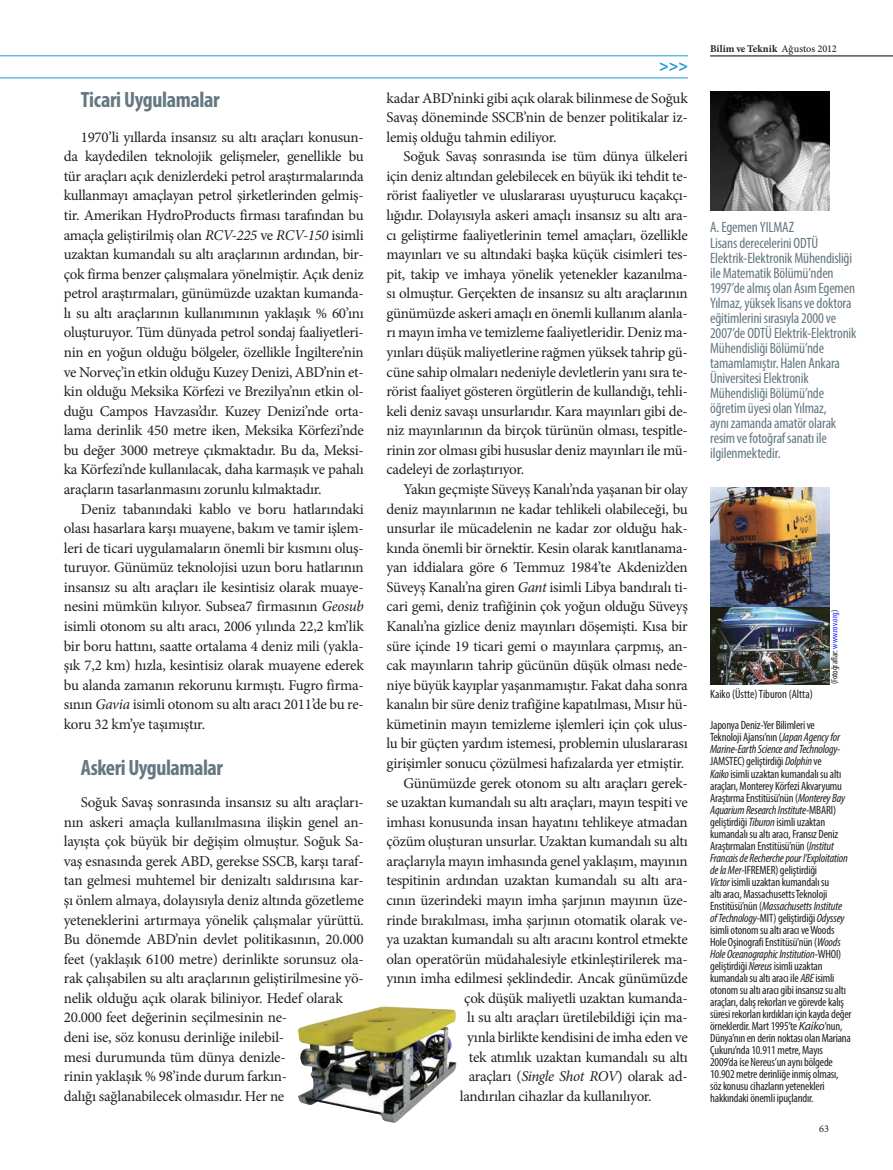
<style>
.page{position:relative;width:893px;height:1170px;background:#fff}
.page>*{position:absolute;margin:0;border:0;box-sizing:border-box;transform-origin:0 0}
.t1{font:700 condensed 22.2px "Myriad Pro";letter-spacing:-.02em;color:#647882}
.t2{font:700 16.2px "Myriad Pro";color:#1d99d6}
.t3{font:15px/19.5px "Minion Pro";letter-spacing:-.02em;color:#231f20;text-align:justify}
.t4{font:condensed 15px/15px "Myriad Pro";letter-spacing:-.015em;color:#647882}
.t5{font:condensed 12px/12px "Myriad Pro";letter-spacing:-.015em;color:#231f20}
.t6{font:700 10.35px "Minion Pro";letter-spacing:.005em;color:#231f20}
.t7{font:10.35px "Minion Pro";color:#231f20}
.t8{font:condensed 9px "Myriad Pro";color:#231f20}
.s1{font-style:italic}
.s2{font-weight:500}
.s3{color:#1922fb}
.s4{font-style:italic;font-stretch:normal}
</style>
<div class="page">
<hr style="left:0;top:78px;width:688px;height:1px;background:#1d99d6">
<hr style="left:0;top:56px;width:688px;height:1px;background:#1d99d6">
<hr style="left:710px;top:56px;width:183px;height:1px;background:#000103">
<img style="left:298px;top:1006px;width:158px;height:116px">
<img style="left:710px;top:487px;width:119px;height:197px">
<img style="left:710px;top:91px;width:119px;height:119px">
<h1 class="t1" style="left:81px;top:86px;width:141px">Ticari Uygulamalar</h1>
<p class="t3" style="left:64px;top:127px;width:302px;text-indent:17px">1970’li yıllarda insansız su altı araçları konusun&shy;da kaydedilen teknolojik gelişmeler, genellikle bu tür araçları açık denizlerdeki petrol araştırmalarında kullanmayı amaçlayan petrol şirketlerinden gelmiş&shy;tir. Amerikan HydroProducts firması tarafından bu amaçla geliştirilmiş olan <span class="s1">RCV-225</span> ve <span class="s1">RCV-150</span> isimli uzaktan kumandalı su altı araçlarının ardından, bir&shy;çok firma benzer çalışmalara yönelmiştir. Açık deniz petrol araştırmaları, günümüzde uzaktan kumanda&shy;lı su altı araçlarının kullanımının yaklaşık % 60’ını oluşturuyor. Tüm dünyada petrol sondaj faaliyetleri&shy;nin en yoğun olduğu bölgeler, özellikle İngiltere’nin ve Norveç’in etkin olduğu Kuzey Denizi, ABD’nin et&shy;kin olduğu Meksika Körfezi ve Brezilya’nın etkin ol&shy;duğu Campos Havzası’dır. Kuzey Denizi’nde orta&shy;lama derinlik 450 metre iken, Meksika Körfezi’nde bu değer 3000 metreye çıkmaktadır. Bu da, Meksi&shy;ka Körfezi’nde kullanılacak, daha karmaşık ve pahalı araçların tasarlanmasını zorunlu kılmaktadır.</p>
<p class="t3" style="left:64px;top:499px;width:302px;text-indent:17px">Deniz tabanındaki kablo ve boru hatlarındaki olası hasarlara karşı muayene, bakım ve tamir işlem&shy;leri de ticari uygulamaların önemli bir kısmını oluş&shy;turuyor. Günümüz teknolojisi uzun boru hatlarının insansız su altı araçları ile kesintisiz olarak muaye&shy;nesini mümkün kılıyor. Subsea7 firmasının <span class="s1">Geosub </span>isimli otonom su altı aracı, 2006 yılında 22,2 km’lik bir boru hattını, saatte ortalama 4 deniz mili (yakla&shy;şık 7,2 km) hızla, kesintisiz olarak muayene ederek bu alanda zamanın rekorunu kırmıştı. Fugro firma&shy;sının <span class="s1">Gavia</span> isimli otonom su altı aracı 2011’de bu re&shy;koru 32 km’ye taşımıştır.</p>
<h1 class="t1" style="left:81px;top:753px;width:144px">Askeri Uygulamalar</h1>
<p class="t3" style="left:64px;top:792px;width:302px;text-align:left;text-indent:17px">Soğuk Savaş sonrasında insansız su altı araçları&shy;nın askeri amaçla kullanılmasına ilişkin genel an&shy;layışta çok büyük bir değişim olmuştur. Soğuk Sa&shy;vaş esnasında gerek ABD, gerekse SSCB, karşı taraf&shy;tan gelmesi muhtemel bir denizaltı saldırısına kar&shy;şı önlem almaya, dolayısıyla deniz altında gözetleme yeteneklerini artırmaya yönelik çalışmalar yürüttü.<br>Bu dönemde ABD’nin devlet politikasının, 20.000 feet (yaklaşık 6100 metre) derinlikte sorunsuz ola&shy;rak çalışabilen su altı araçlarının geliştirilmesine yö&shy;nelik olduğu açık olarak biliniyor. Hedef olarak 20.000 feet değerinin seçilmesinin ne-<br>deni ise, söz konusu derinliğe inilebil-<br>mesi durumunda tüm dünya denizle-<br>rinin yaklaşık % 98’inde durum farkın-<br>dalığı sağlanabilecek olmasıdır. Her ne</p>
<p class="t2" style="left:659px;top:55px;width:30px">&gt;&gt;&gt;</p>
<p class="t3" style="left:387px;top:88px;width:303px">kadar ABD’ninki gibi açık olarak bilinmese de Soğuk Savaş döneminde SSCB’nin de benzer politikalar iz&shy;lemiş olduğu tahmin ediliyor.</p>
<p class="t3" style="left:387px;top:147px;width:303px;text-indent:17px">Soğuk Savaş sonrasında ise tüm dünya ülkeleri için deniz altından gelebilecek en büyük iki tehdit te&shy;rörist faaliyetler ve uluslararası uyuşturucu kaçakçı&shy;lığıdır. Dolayısıyla askeri amaçlı insansız su altı ara&shy;cı geliştirme faaliyetlerinin temel amaçları, özellikle mayınları ve su altındaki başka küçük cisimleri tes&shy;pit, takip ve imhaya yönelik yetenekler kazanılma&shy;sı olmuştur. Gerçekten de insansız su altı araçlarının günümüzde askeri amaçlı en önemli kullanım alanla&shy;rı mayın imha ve temizleme faaliyetleridir. Deniz ma&shy;yınları düşük maliyetlerine rağmen yüksek tahrip gü&shy;cüne sahip olmaları nedeniyle devletlerin yanı sıra te&shy;rörist faaliyet gösteren örgütlerin de kullandığı, tehli&shy;keli deniz savaşı unsurlarıdır. Kara mayınları gibi de&shy;niz mayınlarının da birçok türünün olması, tespitle&shy;rinin zor olması gibi hususlar deniz mayınları ile mü&shy;cadeleyi de zorlaştırıyor.</p>
<p class="t3" style="left:404px;top:479px;width:286px">Yakın geçmişte Süveyş Kanalı’nda yaşanan bir olay</p>
<p class="t3" style="left:387px;top:499px;width:303px">deniz mayınlarının ne kadar tehlikeli olabileceği, bu</p>
<p class="t3" style="left:387px;top:518px;width:303px">unsurlar ile mücadelenin ne kadar zor olduğu hak-</p>
<p class="t3" style="left:387px;top:538px;width:303px">kında önemli bir örnektir. Kesin olarak kanıtlanama-</p>
<p class="t3" style="left:387px;top:557px;width:303px">yan iddialara göre 6 Temmuz 1984’te Akdeniz’den</p>
<p class="t3" style="left:387px;top:577px;width:303px">Süveyş Kanalı’na giren <span class="s1">Gant</span> isimli Libya bandıralı ti-</p>
<p class="t3" style="left:387px;top:597px;width:303px">cari gemi, deniz trafiğinin çok yoğun olduğu Süveyş</p>
<p class="t3" style="left:387px;top:616px;width:303px">Kanalı’na gizlice deniz mayınları döşemişti. Kısa bir</p>
<p class="t3" style="left:387px;top:636px;width:303px">süre içinde 19 ticari gemi o mayınlara çarpmış, an-</p>
<p class="t3" style="left:387px;top:655px;width:303px">cak mayınların tahrip gücünün düşük olması nede-</p>
<p class="t3" style="left:387px;top:675px;width:303px">niye büyük kayıplar yaşanmamıştır. Fakat daha sonra</p>
<p class="t3" style="left:387px;top:694px;width:303px">kanalın bir süre deniz trafiğine kapatılması, Mısır hü-</p>
<p class="t3" style="left:387px;top:714px;width:303px">kümetinin mayın temizleme işlemleri için çok ulus-</p>
<p class="t3" style="left:387px;top:733px;width:303px">lu bir güçten yardım istemesi, problemin uluslararası</p>
<p class="t3" style="left:387px;top:753px;width:299px">girişimler sonucu çözülmesi hafızalarda yer etmiştir.</p>
<p class="t3" style="left:404px;top:773px;width:286px">Günümüzde gerek otonom su altı araçları gerek-</p>
<p class="t3" style="left:387px;top:792px;width:303px">se uzaktan kumandalı su altı araçları, mayın tespiti ve</p>
<p class="t3" style="left:387px;top:812px;width:303px">imhası konusunda insan hayatını tehlikeye atmadan</p>
<p class="t3" style="left:387px;top:831px;width:303px">çözüm oluşturan unsurlar. Uzaktan kumandalı su altı</p>
<p class="t3" style="left:387px;top:851px;width:303px">araçlarıyla mayın imhasında genel yaklaşım, mayının</p>
<p class="t3" style="left:387px;top:870px;width:303px">tespitinin ardından uzaktan kumandalı su altı ara-</p>
<p class="t3" style="left:387px;top:890px;width:303px">cının üzerindeki mayın imha şarjının mayının üze-</p>
<p class="t3" style="left:387px;top:910px;width:303px">rinde bırakılması, imha şarjının otomatik olarak ve-</p>
<p class="t3" style="left:387px;top:929px;width:303px">ya uzaktan kumandalı su altı aracını kontrol etmekte</p>
<p class="t3" style="left:387px;top:949px;width:303px">olan operatörün müdahalesiyle etkinleştirilerek ma-</p>
<p class="t3" style="left:387px;top:968px;width:303px">yının imha edilmesi şeklindedir. Ancak günümüzde</p>
<p class="t3" style="left:464px;top:988px;width:225px">çok düşük maliyetli uzaktan kumanda-</p>
<p class="t3" style="left:467px;top:1007px;width:222px">lı su altı araçları üretilebildiği için ma-</p>
<p class="t3" style="left:467px;top:1027px;width:222px">yınla birlikte kendisini de imha eden ve</p>
<p class="t3" style="left:469px;top:1046px;width:221px">tek atımlık uzaktan kumandalı su altı</p>
<p class="t3" style="left:469px;top:1066px;width:221px">araçları (<span class="s1">Single Shot ROV</span>) olarak ad-</p>
<p class="t3" style="left:460px;top:1086px;width:193px">landırılan cihazlar da kullanılıyor.</p>
<p class="t6" style="left:710px;top:41px;width:128px">Bilim ve Teknik <span class="s2">Ağustos 2012</span></p>
<p class="t4" style="left:710px;top:220px;width:148px">A. Egemen YILMAZ<br>Lisans derecelerini ODTÜ<br>Elektrik-Elektronik Mühendisliği ile Matematik Bölümü’nden<br>1997’de almış olan Asım Egemen<br>Yılmaz, yüksek lisans ve doktora eğitimlerini sırasıyla 2000 ve<br>2007’de ODTÜ Elektrik-Elektronik<br>Mühendisliği Bölümü’nde tamamlamıştır. Halen Ankara<br>Üniversitesi Elektronik<br>Mühendisliği Bölümü’nde öğretim üyesi olan Yılmaz,<br>aynı zamanda amatör olarak resim ve fotoğraf sanatı ile ilgilenmektedir.</p>
<p class="t5" style="left:710px;top:688px;width:104px">Kaiko (Üstte) Tiburon (Altta)</p>
<p class="t8" style="left:829px;top:684px;width:76px;rotate:-90deg">(Fotoğraflar: <span class="s3">www.rov.org</span>)</p>
<p class="t5" style="left:710px;top:719px;width:143px">Japonya Deniz-Yer Bilimleri ve<br>Teknoloji Ajansı’nın (<span class="s1">Japan Agency for Marine-Earth Science and Technology</span>-JAMSTEC) geliştirdiği <span class="s1">Dolphin</span> ve<br><span class="s1">Kaiko</span> isimli uzaktan kumandalı su altı araçları, Monterey Körfezi Akvaryumu Araştırma Enstitüsü’nün (<span class="s1">Monterey Bay Aquarium Research Institute</span>-MBARI) geliştirdiği <span class="s1">Tiburon</span> isimli uzaktan kumandalı su altı aracı, Fransız Deniz Araştırmaları Enstitüsü’nün (<span class="s1">Institut Francais de Recherche pour l’Exploitation de la Mer</span>-IFREMER) geliştirdiği<br><span class="s1">Victor</span> isimli uzaktan kumandalı su<br>altı aracı, Massachusetts Teknoloji Enstitüsü’nün (<span class="s1">Massachusetts Institute of Technology</span>-MIT) geliştirdiği <span class="s1">Odyssey </span>isimli otonom su altı aracı ve Woods Hole Oşinografi Enstitüsü’nün (<span class="s1">Woods Hole Oceanographic Institution</span>-WHOI) geliştirdiği <span class="s1">Nereus</span> isimli uzaktan kumandalı su altı aracı ile <span class="s1">ABE</span> isimli otonom su altı aracı gibi insansız su altı araçları, dalış rekorları ve görevde kalış süresi rekorları kırdıkları için kayda değer örneklerdir. Mart 1995’te <span class="s4">Kaiko</span>’nun, Dünya’nın en derin noktası olan Mariana Çukuru’nda 10.911 metre, Mayıs 2009’da ise Nereus’un aynı bölgede 10.902 metre derinliğe inmiş olması, söz konusu cihazların yetenekleri hakkındaki önemli ipuçlarıdır.</p>
<p class="t7" style="left:819px;top:1121px;width:11px">63</p>
</div>
